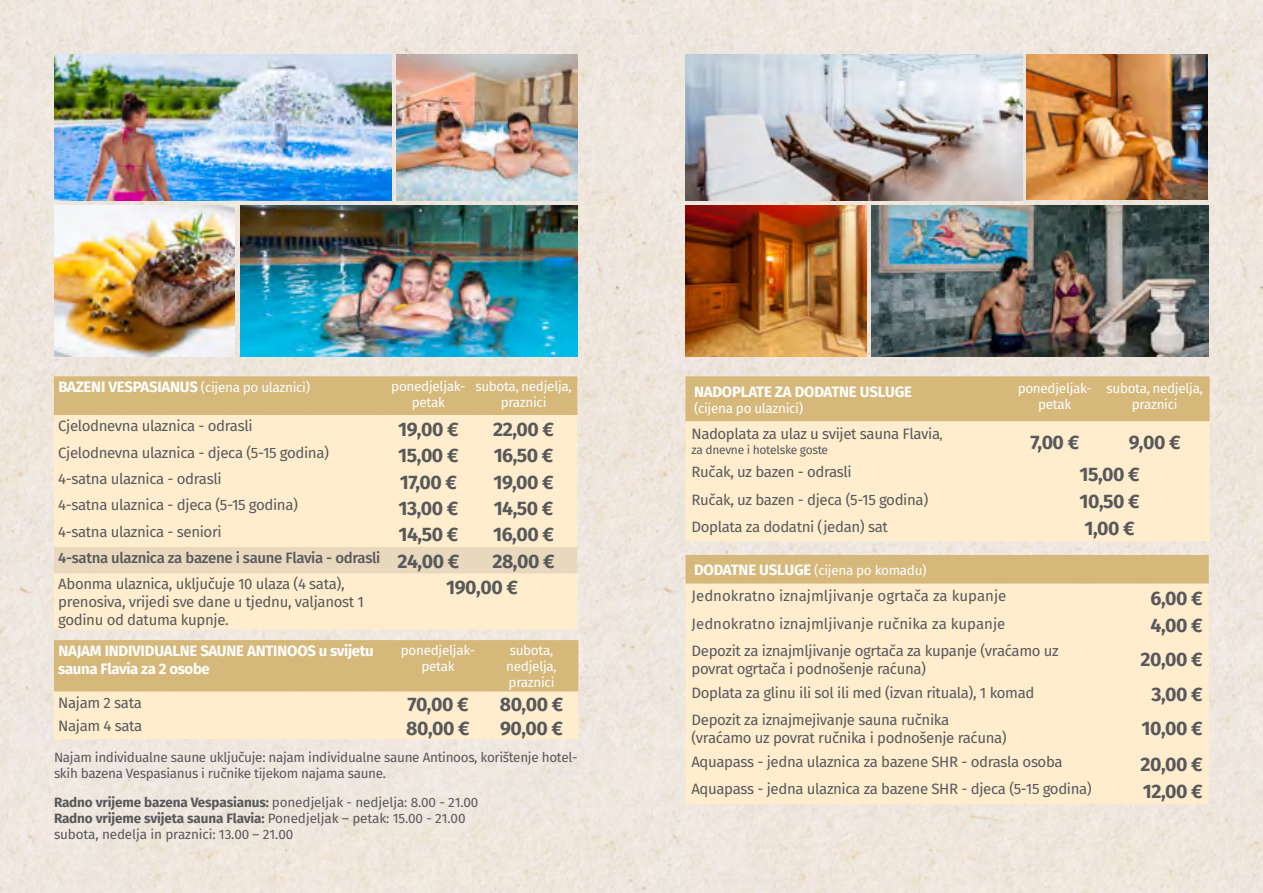
<style>
.page{position:relative;width:1263px;height:893px;background:#efe7de}
.page>*{position:absolute;margin:0;border:0;box-sizing:border-box;transform-origin:0 0}
.t1{font:700 19.5px "Fira Sans";letter-spacing:-.025em;color:#58595b}
.t2{font:15px/18px "Fira Sans";letter-spacing:-.025em;color:#58595b}
.t3{font:15px "Fira Sans";color:#58595b}
.t4{font:700 15px/18px "Fira Sans";letter-spacing:-.015em;color:#fff}
.t5{font:500 15px "Fira Sans";letter-spacing:-.025em;color:#58595b}
.t6{font:13.5px/16.2px "Fira Sans";letter-spacing:-.025em;color:#58595b}
.t7{font:13.5px/16.2px "Fira Sans";letter-spacing:-.025em;color:#fff;text-align:center}
.t8{font:12px "Fira Sans";letter-spacing:-.025em;color:#58595b}
.s1{font-weight:700;font-size:15px}
.s2{font-weight:700;font-size:19.5px}
.s3{font-weight:700}
.s4{font-size:12px}
</style>
<div class="page">
<div style="left:54px;top:376px;width:523px;height:39px;background:#d5b87a"></div>
<div style="left:54px;top:415px;width:523px;height:215px;background:#ffedce"></div>
<div style="left:54px;top:547px;width:523px;height:26px;background:#e8d8bd"></div>
<svg style="left:54px;top:640px;width:524px;height:99px;background:#e9d1a2"></svg>
<div style="left:685px;top:376px;width:524px;height:45px;background:#d5b87a"></div>
<div style="left:685px;top:421px;width:524px;height:120px;background:#ffedce"></div>
<div style="left:685px;top:555px;width:524px;height:29px;background:#d5b87a"></div>
<div style="left:685px;top:584px;width:524px;height:220px;background:#ffedce"></div>
<img style="left:54px;top:54px;width:337px;height:147px">
<img style="left:396px;top:54px;width:181px;height:147px">
<img style="left:54px;top:206px;width:181px;height:150px">
<img style="left:240px;top:206px;width:337px;height:150px">
<img style="left:685px;top:54px;width:338px;height:147px">
<img style="left:1026px;top:54px;width:182px;height:146px">
<img style="left:872px;top:206px;width:337px;height:150px">
<img style="left:685px;top:206px;width:181px;height:150px">
<p class="t7" style="left:58px;top:381px;width:253px"><span class="s1">BAZENI VESPASIANUS</span> (cijena po ulaznici)</p>
<p class="t7" style="left:391px;top:379px;width:76px">ponedjeljak&shy;petak</p>
<p class="t7" style="left:475px;top:379px;width:98px">subota, nedjelja, praznici</p>
<p class="t2" style="left:58px;top:418px;width:196px">Cjelodnevna ulaznica - odrasli</p>
<h1 class="t1" style="left:398px;top:415px;width:62px">19,00 €</h1>
<h1 class="t1" style="left:493px;top:415px;width:62px">22,00 €</h1>
<p class="t2" style="left:58px;top:444px;width:272px">Cjelodnevna ulaznica - djeca (5-15 godina)</p>
<h1 class="t1" style="left:398px;top:442px;width:62px">15,00 €</h1>
<h1 class="t1" style="left:494px;top:442px;width:61px">16,50 €</h1>
<p class="t2" style="left:58px;top:471px;width:165px">4-satna ulaznica - odrasli</p>
<h1 class="t1" style="left:400px;top:468px;width:59px">17,00 €</h1>
<h1 class="t1" style="left:493px;top:468px;width:62px">19,00 €</h1>
<p class="t2" style="left:58px;top:497px;width:241px">4-satna ulaznica - djeca (5-15 godina)</p>
<h1 class="t1" style="left:398px;top:495px;width:61px">13,00 €</h1>
<h1 class="t1" style="left:494px;top:495px;width:61px">14,50 €</h1>
<p class="t2" style="left:58px;top:523px;width:165px">4-satna ulaznica - seniori</p>
<h1 class="t1" style="left:398px;top:521px;width:61px">14,50 €</h1>
<h1 class="t1" style="left:493px;top:521px;width:62px">16,00 €</h1>
<p class="t5" style="left:58px;top:547px;width:403px">4-satna ulaznica za bazene i saune Flavia - odrasli <span class="s2">24,00 €</span></p>
<h1 class="t1" style="left:492px;top:547px;width:64px">28,00 €</h1>
<p class="t2" style="left:58px;top:576px;width:307px">Abonma ulaznica, uključuje 10 ulaza (4 sata), prenosiva, vrijedi sve dane u tjednu, valjanost 1 godinu od datuma kupnje.</p>
<h1 class="t1" style="left:446px;top:574px;width:73px">190,00 €</h1>
<p class="t4" style="left:58px;top:643px;width:317px">NAJAM INDIVIDUALNE SAUNE ANTINOOS u svijetu sauna Flavia za 2 osobe</p>
<p class="t7" style="left:401px;top:643px;width:76px">ponedjeljak&shy;petak</p>
<p class="t7" style="left:506px;top:643px;width:52px;text-align:left">subota, nedjelja, praznici</p>
<p class="t2" style="left:58px;top:694px;width:85px">Najam 2 sata</p>
<h1 class="t1" style="left:407px;top:691px;width:63px">70,00 €</h1>
<h1 class="t1" style="left:500px;top:691px;width:65px">80,00 €</h1>
<p class="t2" style="left:58px;top:718px;width:86px">Najam 4 sata</p>
<h1 class="t1" style="left:406px;top:714px;width:65px">80,00 €</h1>
<h1 class="t1" style="left:500px;top:714px;width:65px">90,00 €</h1>
<p class="t6" style="left:54px;top:750px;width:525px">Najam individualne saune uključuje: najam individualne saune Antinoos, korištenje hotel&shy;skih bazena Vespasianus i ručnike tijekom najama saune.</p>
<p class="t6" style="left:54px;top:795px;width:426px"><span class="s3">Radno vrijeme bazena Vespasianus:</span> ponedjeljak - nedjelja: 8.00 - 21.00<br><span class="s3">Radno vrijeme svijeta sauna Flavia:</span> Ponedjeljak – petak: 15.00 - 21.00 subota, nedelja in praznici: 13.00 – 21.00</p>
<p class="t4" style="left:694px;top:383px;width:219px">NADOPLATE ZA DODATNE USLUGE</p>
<p class="t7" style="left:694px;top:401px;width:111px">(cijena po ulaznici)</p>
<p class="t7" style="left:1018px;top:381px;width:76px">ponedjeljak&shy;petak</p>
<p class="t7" style="left:1106px;top:381px;width:98px">subota, nedjelja, praznici</p>
<p class="t2" style="left:691px;top:426px;width:253px">Nadoplata za ulaz u svijet sauna Flavia<span class="s4">,</span></p>
<p class="t8" style="left:691px;top:441px;width:138px">za dnevne i hotelske goste</p>
<h1 class="t1" style="left:1030px;top:429px;width:50px">7,00 €</h1>
<h1 class="t1" style="left:1129px;top:429px;width:53px">9,00 €</h1>
<p class="t2" style="left:691px;top:464px;width:162px">Ručak, uz bazen - odrasli</p>
<h1 class="t1" style="left:1079px;top:460px;width:62px">15,00 €</h1>
<p class="t2" style="left:691px;top:491px;width:238px">Ručak, uz bazen - djeca (5-15 godina)</p>
<h1 class="t1" style="left:1079px;top:488px;width:62px">10,50 €</h1>
<p class="t2" style="left:691px;top:519px;width:198px">Doplata za dodatni (jedan) sat</p>
<h1 class="t1" style="left:1084px;top:515px;width:52px">1,00 €</h1>
<p class="t7" style="left:694px;top:563px;width:234px"><span class="s1">DODATNE USLUGE</span> (cijena po komadu)</p>
<p class="t3" style="left:691px;top:586px;width:316px">Jednokratno iznajmljivanje ogrtača za kupanje</p>
<h1 class="t1" style="left:1150px;top:584px;width:54px">6,00 €</h1>
<p class="t3" style="left:691px;top:613px;width:315px">Jednokratno iznajmljivanje ručnika za kupanje</p>
<h1 class="t1" style="left:1150px;top:612px;width:54px">4,00 €</h1>
<p class="t2" style="left:691px;top:643px;width:369px">Depozit za iznajmljivanje ogrtača za kupanje (vraćamo uz povrat ogrtača i podnošenje raćuna)</p>
<h1 class="t1" style="left:1140px;top:646px;width:64px">20,00 €</h1>
<p class="t2" style="left:691px;top:685px;width:344px">Doplata za glinu ili sol ili med (izvan rituala), 1 komad</p>
<h1 class="t1" style="left:1151px;top:681px;width:53px">3,00 €</h1>
<p class="t2" style="left:691px;top:712px;width:317px">Depozit za iznajmejivanje sauna ručnika (vraćamo uz povrat ručnika i podnošenje raćuna)</p>
<h1 class="t1" style="left:1141px;top:715px;width:63px">10,00 €</h1>
<p class="t2" style="left:691px;top:754px;width:373px">Aquapass - jedna ulaznica za bazene SHR - odrasla osoba</p>
<h1 class="t1" style="left:1140px;top:750px;width:64px">20,00 €</h1>
<p class="t2" style="left:691px;top:781px;width:402px">Aquapass - jedna ulaznica za bazene SHR - djeca (5-15 godina)</p>
<h1 class="t1" style="left:1143px;top:777px;width:61px">12,00 €</h1>
</div>
